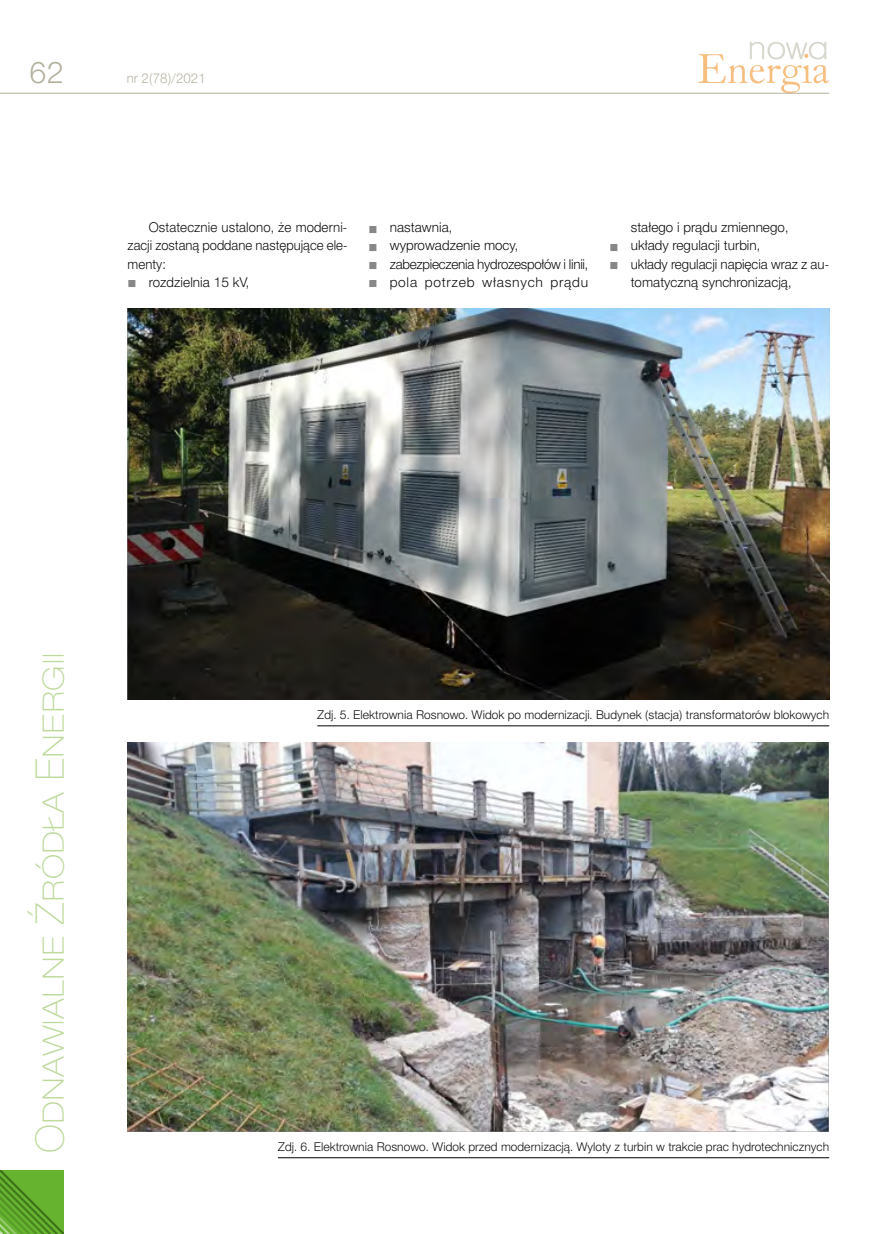
<style>
.page{position:relative;width:893px;height:1234px;background:#fff}
.page>*{position:absolute;margin:0;border:0;box-sizing:border-box;transform-origin:0 0}
.t1{font:39px "Switzer EFN Thin";color:#bdd99b}
.t2{font:30px "Switzer EFN Light";color:#b2af9b}
.t3{font:13.5px/18px "Switzer EFN Light";color:#000}
.t4{font:13.5px "Switzer EFN Light";color:#b2af9b}
.t5{font:12px "Switzer EFN Light";color:#000}
</style>
<div class="page">
<hr style="left:0;top:93px;width:829px;height:1px;background:#b2af9b">
<svg style="left:698px;top:42px;width:131px;height:51px"></svg>
<svg style="left:0;top:1170px;width:64px;height:63px"></svg>
<img style="left:128px;top:308px;width:701px;height:391px">
<img style="left:128px;top:742px;width:701px;height:389px">
<hr style="left:317px;top:725px;width:512px;height:1px;background:#000">
<hr style="left:278px;top:1157px;width:551px;height:1px;background:#000">
<h2 class="t2" style="left:30px;top:55px;width:36px">62</h2>
<p class="t4" style="left:127px;top:70px;width:81px">nr 2(78)/2021</p>
<p class="t3" style="left:149px;top:218px;width:200px">Ostatecznie ustalono, że moderni-</p>
<p class="t3" style="left:128px;top:236px;width:221px">zacji zostaną poddane następujące ele-</p>
<p class="t3" style="left:128px;top:254px;width:40px">menty:</p>
<p class="t3" style="left:149px;top:272px;width:102px">rozdzielnia 15 kV,</p>
<p class="t3" style="left:390px;top:218px;width:200px">nastawnia,<br>wyprowadzenie mocy, zabezpieczenia hydrozespołów i linii, pola potrzeb własnych prądu</p>
<p class="t3" style="left:631px;top:218px;width:200px">stałego i prądu zmiennego, układy regulacji turbin,<br>układy regulacji napięcia wraz z au&shy;tomatyczną synchronizacją,</p>
<h1 class="t1" style="left:28px;top:1152px;width:503px;rotate:-90deg">Odnawialne Źródła Energii</h1>
<p class="t5" style="left:317px;top:708px;width:513px">Zdj. 5. Elektrownia Rosnowo. Widok po modernizacji. Budynek (stacja) transformatorów blokowych</p>
<p class="t5" style="left:278px;top:1139px;width:553px">Zdj. 6. Elektrownia Rosnowo. Widok przed modernizacją. Wyloty z turbin w trakcie prac hydrotechnicznych</p>
</div>
